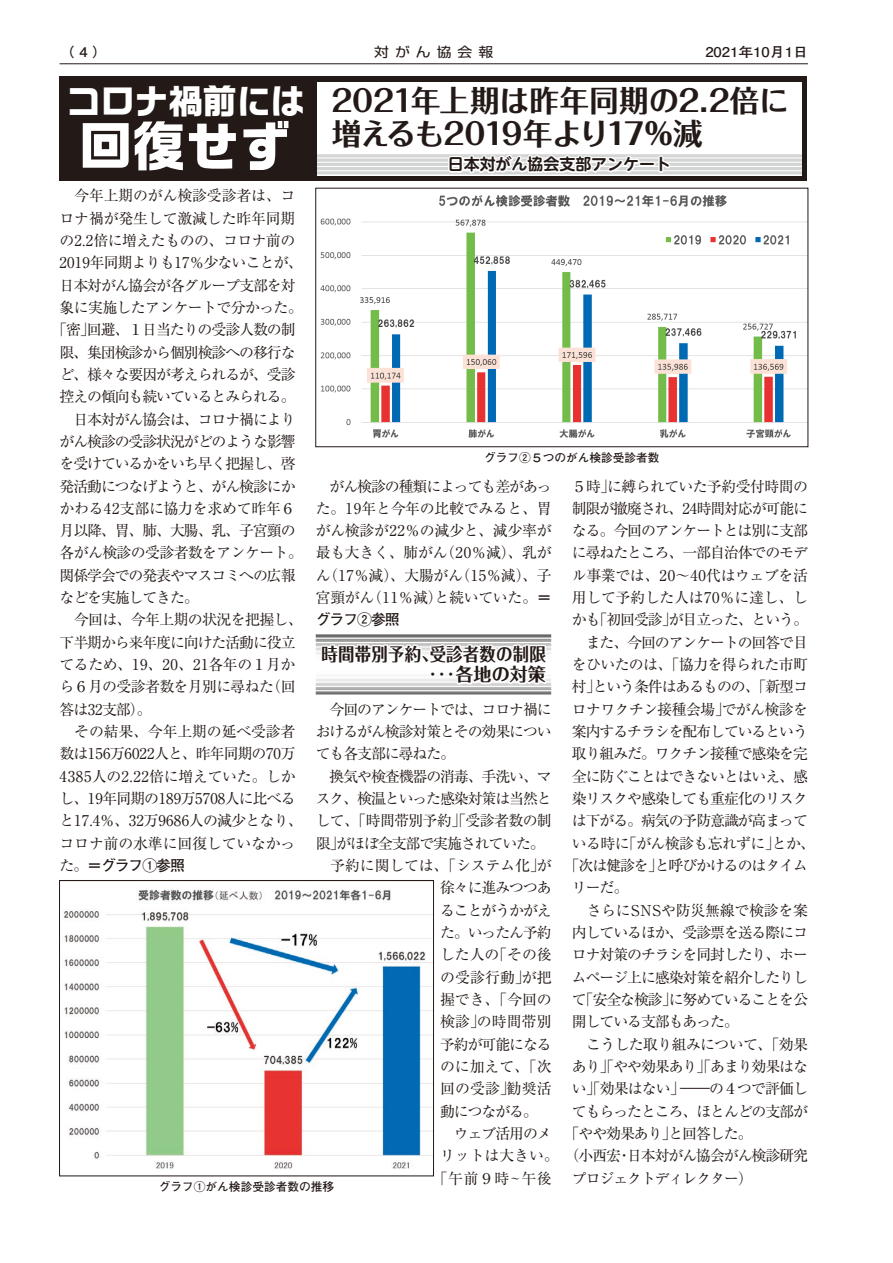
<style>
.page{position:relative;width:893px;height:1263px;background:#fff}
.page>*{position:absolute;margin:0;border:0;box-sizing:border-box;transform-origin:0 0}
.t1{font:700 53.1px "Ro G San Srf Std";color:#fff}
.t2{font:700 34.05px "Ro G San Srf Std";color:#fff}
.t3{font:700 29.7px "Folk Pro";letter-spacing:-.015em;color:#231916}
.t4{font:700 29.7px "Folk Pro";letter-spacing:-.045em;color:#231916}
.t5{font:700 18px/20.2px "Folk Pro";letter-spacing:.01em;color:#231916;text-align:right;scale:.91 1}
.t6{font:700 15.9px "UD Shin M Go Pr 6 De";color:#231916}
.t7{font:14.85px/22.4px "Ryumin Pr 6";letter-spacing:-.07em;color:#231916;text-align:justify}
.t8{font:14.85px/22.4px "Ryumin Pr 6";letter-spacing:-.04em;color:#231916}
.t9{font:14.85px/22.4px "Ryumin Pr 6";letter-spacing:-.01em;color:#231916}
.t10{font:700 13.35px "Futo Go B101 Pr 6";color:#231916;scale:1.11 1}
.t11{font:13.35px "Shin Go Pr 6";letter-spacing:.4em;color:#231916;scale:1.11 1}
._03絵とき{font:700 11.7px "Futo Go B101 Pr 6";color:#231916}
.s1{font-family:"Futo Go B101 Pr 6";font-weight:700}
.s2{font-weight:400}
</style>
<div class="page">
<div style="left:60px;top:77px;width:747px;height:104px;background:#231916"></div>
<div style="left:317px;top:82px;width:485px;height:93px;background:#fff"></div>
<hr style="left:317px;top:154px;width:485px;height:3px;background:#d3d4d4">
<svg style="left:317px;top:158px;width:485px;height:4px"></svg>
<hr style="left:317px;top:163px;width:485px;height:3px;background:#d3d4d4">
<hr style="left:317px;top:167px;width:485px;height:3px;background:#d3d4d4">
<hr style="left:317px;top:171px;width:485px;height:3px;background:#d3d4d4">
<hr style="left:60px;top:64px;width:748px;height:1px;background:#231916">
<svg style="left:316px;top:634px;width:235px;height:4px"></svg>
<hr style="left:316px;top:639px;width:235px;height:3px;background:#595857">
<hr style="left:316px;top:643px;width:235px;height:3px;background:#595857">
<hr style="left:316px;top:647px;width:235px;height:4px;background:#e6e6e6">
<hr style="left:316px;top:652px;width:235px;height:3px;background:#595857">
<hr style="left:316px;top:656px;width:235px;height:3px;background:#595857">
<hr style="left:316px;top:661px;width:235px;height:3px;background:#595857">
<hr style="left:316px;top:665px;width:235px;height:3px;background:#595857">
<hr style="left:316px;top:674px;width:235px;height:3px;background:#595857">
<hr style="left:316px;top:678px;width:235px;height:3px;background:#595857">
<svg style="left:316px;top:682px;width:235px;height:4px"></svg>
<hr style="left:316px;top:687px;width:235px;height:3px;background:#595857">
<hr style="left:316px;top:691px;width:235px;height:3px;background:#595857">
<svg style="left:319px;top:634px;width:231px;height:61px"></svg>
<img style="left:64px;top:889px;width:368px;height:280px">
<div style="left:59px;top:880px;width:375px;height:296px;border:1px solid #231916"></div>
<img style="left:320px;top:195px;width:486px;height:243px">
<div style="left:315px;top:188px;width:493px;height:259px;border:1px solid #231916"></div>
<svg style="left:447px;top:154px;width:194px;height:22px"></svg>
<div style="left:639px;top:162px;width:17px;height:5px;border:3px solid #fff"></div>
<svg style="left:657px;top:154px;width:15px;height:19px"></svg>
<p class="t10" style="left:60px;top:41px;width:45px">（4）</p>
<p class="t11" style="left:374px;top:41px;width:109px">対がん協会報</p>
<p class="t10" style="left:705px;top:41px;width:94px">2021年10月1日</p>
<p class="t2" style="left:67px;top:78px;width:240px">コロナ禍前には</p>
<p class="t1" style="left:80px;top:110px;width:214px">回復せず</p>
<p class="t3" style="left:332px;top:75px;width:459px">2021年上期は昨年同期の2.2倍に</p>
<p class="t4" style="left:332px;top:108px;width:373px">増えるも2019年より17％減</p>
<p class="t6" style="left:448px;top:151px;width:225px">日本対がん協会支部アンケート</p>
<p class="t7" style="left:52px;top:184px;width:252px;text-align:center">　今年上期のがん検診受診者は、コロナ禍が発生して激減した昨年同期の2.2倍に増えたものの、コロナ前の<br>2019年同期よりも17％少ないことが、日本対がん協会が各グループ支部を対象に実施したアンケートで分かった。「密」回避、１日当たりの受診人数の制限、集団検診から個別検診への移行など、様々な要因が考えられるが、受診控えの傾向も続いているとみられる。</p>
<p class="t7" style="left:60px;top:407px;width:245px;text-align:left">　日本対がん協会は、コロナ禍によりがん検診の受診状況がどのような影響を受けているかをいち早く把握し、啓発活動につなげようと、がん検診にかかわる42支部に協力を求めて昨年６月以降、胃、肺、大腸、乳、子宮頸の各がん検診の受診者数をアンケート。関係学会での発表やマスコミへの広報などを実施してきた。</p>
<p class="t8" style="left:60px;top:608px;width:245px">　今回は、今年上期の状況を把握し、下半期から来年度に向けた活動に役立てるため、19、20、21各年の１月から６月の受診者数を月別に尋ねた（回答は32支部）。</p>
<p class="t9" style="left:60px;top:719px;width:245px">　その結果、今年上期の延べ受診者数は156万6022人と、昨年同期の70万<br>4385人の2.22倍に増えていた。しかし、19年同期の189万5708人に比べると17.4％、32万9686人の減少となり、コロナ前の水準に回復していなかった。<span class="s1">＝グラフ①参照</span></p>
<p class="_03絵とき" style="left:484px;top:448px;width:177px">グラフ②５つのがん検診受診者数</p>
<p class="t7" style="left:572px;top:474px;width:238px">５時」に縛られていた予約受付時間の制限が撤廃され、24時間対応が可能になる。今回のアンケートとは別に支部に尋ねたところ、一部自治体でのモデル事業では、20～40代はウェブを活用して予約した人は70％に達し、しかも「初回受診」が目立った、という。</p>
<p class="t7" style="left:572px;top:630px;width:238px">　また、今回のアンケートの回答で目</p>
<p class="t8" style="left:572px;top:653px;width:238px">をひいたのは、「協力を得られた市町</p>
<p class="t7" style="left:572px;top:675px;width:238px">村」という条件はあるものの、「新型コ</p>
<p class="t8" style="left:572px;top:697px;width:238px">ロナワクチン接種会場」でがん検診を</p>
<p class="t7" style="left:572px;top:719px;width:238px">案内するチラシを配布しているという</p>
<p class="t7" style="left:572px;top:742px;width:238px">取り組みだ。ワクチン接種で感染を完</p>
<p class="t7" style="left:572px;top:764px;width:238px">全に防ぐことはできないとはいえ、感</p>
<p class="t7" style="left:572px;top:786px;width:238px">染リスクや感染しても重症化のリスク</p>
<p class="t7" style="left:572px;top:809px;width:238px">は下がる。病気の予防意識が高まって</p>
<p class="t8" style="left:572px;top:831px;width:245px">いる時に「がん検診も忘れずに」とか、</p>
<p class="t7" style="left:564px;top:853px;width:245px">「次は健診を」と呼びかけるのはタイム</p>
<p class="t7" style="left:572px;top:876px;width:58px">リーだ。</p>
<p class="t7" style="left:572px;top:898px;width:238px">　さらにSNSや防災無線で検診を案内しているほか、受診票を送る際にコロナ対策のチラシを同封したり、ホームページ上に感染対策を紹介したりして「安全な検診」に努めていることを公開している支部もあった。</p>
<p class="t8" style="left:572px;top:1032px;width:238px">　こうした取り組みについて、「効果</p>
<p class="t7" style="left:572px;top:1054px;width:238px">あり」「やや効果あり」「あまり効果はな</p>
<p class="t7" style="left:572px;top:1077px;width:237px">い」「効果はない」―の４つで評価し</p>
<p class="t7" style="left:572px;top:1099px;width:238px">てもらったところ、ほとんどの支部が</p>
<p class="t7" style="left:564px;top:1121px;width:190px">「やや効果あり」と回答した。</p>
<p class="t7" style="left:572px;top:1144px;width:238px;text-indent:-132px">リットは大きい。（小西宏・日本対がん協会がん検診研究プロジェクトディレクター）</p>
<p class="t7" style="left:316px;top:474px;width:238px">　がん検診の種類によっても差があった。19年と今年の比較でみると、胃がん検診が22％の減少と、減少率が最も大きく、肺がん（20％減）、乳がん（17％減）、大腸がん（15％減）、子宮頸がん（11％減）と続いていた。<span class="s1">＝グラフ②参照</span></p>
<p class="t5" style="left:322px;top:642px;width:248px">時間帯別予約、受診者数の制限<span class="s2">・・・</span>各地の対策</p>
<p class="t7" style="left:316px;top:697px;width:238px">　今回のアンケートでは、コロナ禍におけるがん検診対策とその効果についても各支部に尋ねた。</p>
<p class="t7" style="left:316px;top:764px;width:238px">　換気や検査機器の消毒、手洗い、マスク、検温といった感染対策は当然として、「時間帯別予約」「受診者数の制限」がほぼ全支部で実施されていた。</p>
<p class="t9" style="left:316px;top:853px;width:237px">　予約に関しては、「システム化」が</p>
<p class="t7" style="left:440px;top:876px;width:113px">徐々に進みつつあることがうかがえた。いったん予約した人の「その後の受診行動」が把握でき、「今回の検診」の時間帯別予約が可能になるのに加えて、「次回の受診」勧奨活動につながる。</p>
<p class="t7" style="left:440px;top:1121px;width:113px">　ウェブ活用のメ</p>
<p class="t7" style="left:433px;top:1166px;width:121px">「午前９時~午後</p>
<p class="_03絵とき" style="left:159px;top:1177px;width:177px">グラフ①がん検診受診者数の推移</p>
</div>
